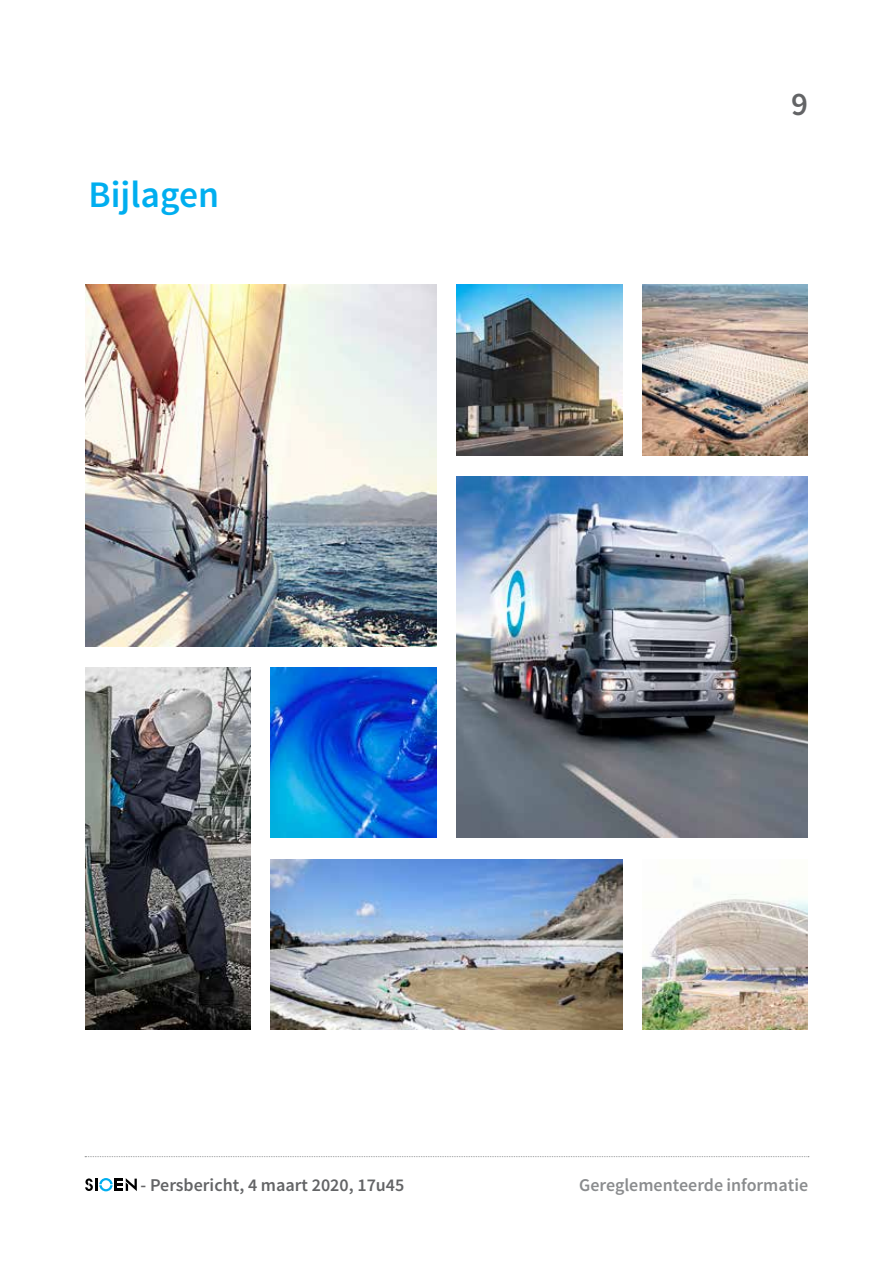
<style>
.page{position:relative;width:893px;height:1263px;background:#fff}
.page>*{position:absolute;margin:0;border:0;box-sizing:border-box;transform-origin:0 0}
.t1{font:600 37.5px "Source Sans Pro";color:#00aeef}
.t2{font:600 33px "Source Sans Pro";color:#636466}
.t3{font:600 18px "Source Sans Pro";color:#636466}
.t4{font:600 18px "Source Sans Pro";color:#8a8c8e}
</style>
<div class="page">
<img style="left:85px;top:285px;width:351px;height:361px">
<img style="left:85px;top:668px;width:165px;height:361px">
<img style="left:271px;top:668px;width:165px;height:170px">
<img style="left:271px;top:859px;width:351px;height:170px">
<img style="left:457px;top:285px;width:165px;height:170px">
<img style="left:457px;top:476px;width:351px;height:362px">
<img style="left:643px;top:285px;width:165px;height:170px">
<img style="left:643px;top:894px;width:165px;height:135px">
<svg style="left:85px;top:1156px;width:724px;height:1px"></svg>
<svg style="left:85px;top:1178px;width:52px;height:13px"></svg>
<h1 class="t1" style="left:89px;top:171px;width:132px">Bijlagen</h1>
<h2 class="t2" style="left:791px;top:83px;width:18px">9</h2>
<p class="t3" style="left:141px;top:1174px;width:265px">- Persbericht, 4 maart 2020, 17u45</p>
<p class="t4" style="left:579px;top:1174px;width:230px">Gereglementeerde informatie</p>
</div>
